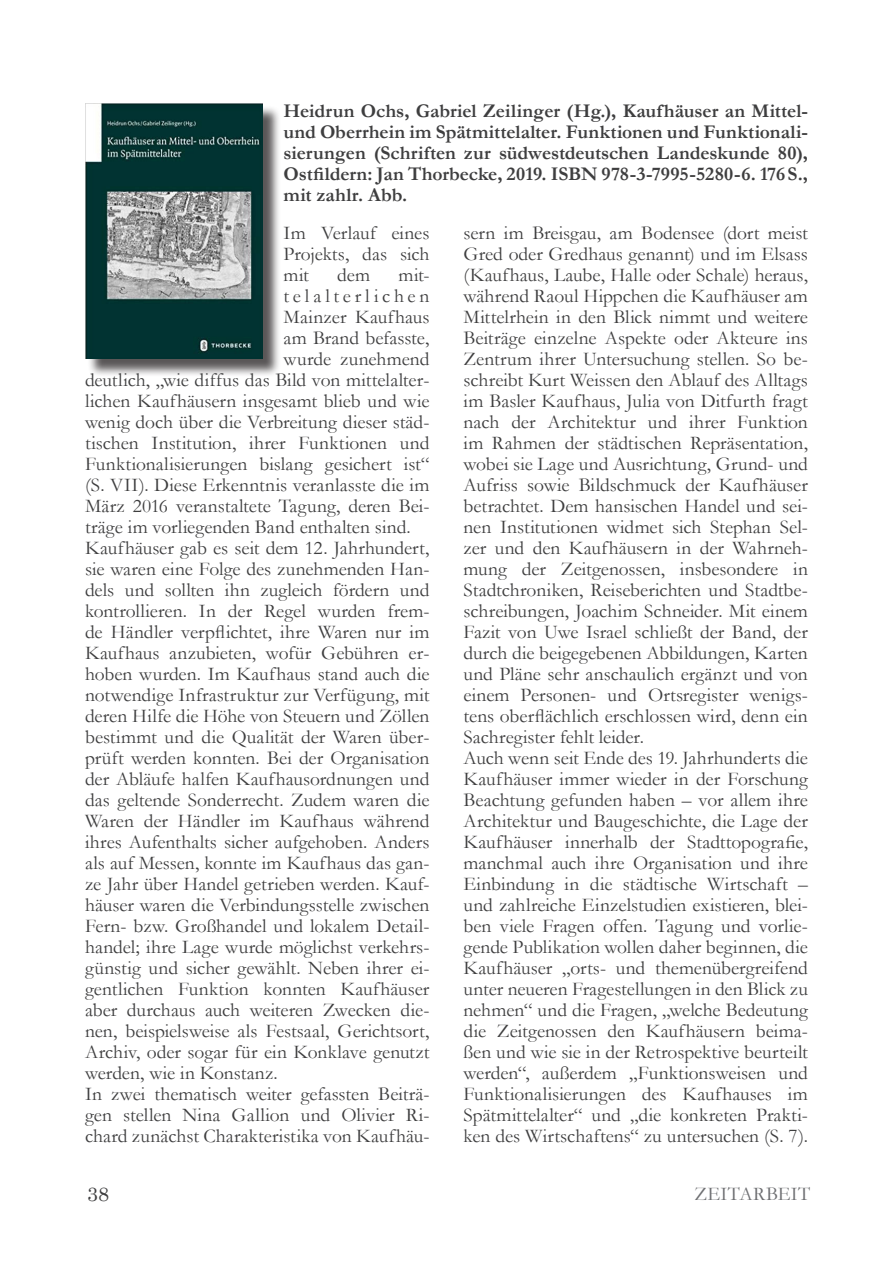
<style>
.page{position:relative;width:893px;height:1263px;background:#fff}
.page>*{position:absolute;margin:0;border:0;box-sizing:border-box;transform-origin:0 0}
.t1{font:19.5px/21px "Garamond";color:#3e3e3f;text-align:justify}
.Bildlegende{font:700 19.5px/21px "Garamond";letter-spacing:-.005em;color:#3e3e3f;text-align:justify}
.t2{font:19.5px "Garamond";letter-spacing:.195em;color:#3e3e3f}
.t3{font:19.5px "Garamond";letter-spacing:.015em;color:#6e6f72}
.t4{font:19.5px "Century Schoolbook";color:#3e3e3f}
</style>
<div class="page">
<div style="left:87px;top:105px;width:194px;height:272px;background:#231f20;opacity:.75"></div>
<img style="left:85px;top:103px;width:177px;height:255px">
<p class="Bildlegende" style="left:283px;top:100px;width:526px">Heidrun Ochs, Gabriel Zeilinger (Hg.), Kaufhäuser an Mittel&shy;und Oberrhein im Spätmittelalter. Funktionen und Funktionali&shy;sierungen (Schriften zur südwestdeutschen Landeskunde 80), Ostfildern: Jan Thorbecke, 2019. ISBN 978-3-7995-5280-6. 176S., mit zahlr. Abb.</p>
<p class="t1" style="left:283px;top:222px;width:147px">Im Verlauf eines Projekts, das sich mit</p>
<p class="t1" style="left:463px;top:222px;width:346px">sern im Breisgau, am Bodensee (dort meist Gred oder Gredhaus genannt) und im Elsass (Kaufhaus, Laube, Halle oder Schale) heraus, während Raoul Hippchen die Kaufhäuser am Mittelrhein in den Blick nimmt und weitere Beiträge einzelne Aspekte oder Akteure ins Zentrum ihrer Untersuchung stellen. So be&shy;schreibt Kurt Weissen den Ablauf des Alltags im Basler Kaufhaus, Julia von Ditfurth fragt nach der Architektur und ihrer Funktion im Rahmen der städtischen Repräsentation, wobei sie Lage und Ausrichtung, Grund- und Aufriss sowie Bildschmuck der Kaufhäuser betrachtet. Dem hansischen Handel und sei&shy;nen Institutionen widmet sich Stephan Sel&shy;zer und den Kaufhäusern in der Wahrneh&shy;mung der Zeitgenossen, insbesondere in Stadtchroniken, Reiseberichten und Stadtbe&shy;schreibungen, Joachim Schneider. Mit einem Fazit von Uwe Israel schließt der Band, der durch die beigegebenen Abbildungen, Karten und Pläne sehr anschaulich ergänzt und von einem Personen- und Ortsregister wenigs&shy;tens oberflächlich erschlossen wird, denn ein Sachregister fehlt leider.</p>
<p class="t1" style="left:463px;top:747px;width:346px">Auch wenn seit Ende des 19. Jahrhunderts die Kaufhäuser immer wieder in der Forschung Beachtung gefunden haben – vor allem ihre Architektur und Baugeschichte, die Lage der Kaufhäuser innerhalb der Stadttopografie, manchmal auch ihre Organisation und ihre Einbindung in die städtische Wirtschaft – und zahlreiche Einzelstudien existieren, blei&shy;ben viele Fragen offen. Tagung und vorlie&shy;gende Publikation wollen daher beginnen, die Kaufhäuser „orts- und themenübergreifend unter neueren Fragestellungen in den Blick zu nehmen“ und die Fragen, „welche Bedeutung die Zeitgenossen den Kaufhäusern beima&shy;ßen und wie sie in der Retrospektive beurteilt werden“, außerdem „Funktionsweisen und Funktionalisierungen des Kaufhauses im Spätmittelalter“ und „die konkreten Prakti&shy;ken des Wirtschaftens“ zu untersuchen (S. 7).</p>
<p class="t1" style="left:337px;top:264px;width:34px">dem</p>
<p class="t1" style="left:398px;top:264px;width:33px">mit-</p>
<p class="t2" style="left:283px;top:283px;width:147px">telalterlichen</p>
<p class="t1" style="left:283px;top:306px;width:147px">Mainzer Kaufhaus</p>
<p class="t1" style="left:283px;top:327px;width:147px">am Brand befasste,</p>
<p class="t1" style="left:283px;top:348px;width:147px">wurde zunehmend</p>
<p class="t1" style="left:85px;top:369px;width:346px">deutlich, „wie diffus das Bild von mittelalter-</p>
<p class="t1" style="left:85px;top:390px;width:346px">lichen Kaufhäusern insgesamt blieb und wie</p>
<p class="t1" style="left:85px;top:411px;width:346px">wenig doch über die Verbreitung dieser städ-</p>
<p class="t1" style="left:85px;top:432px;width:346px">tischen Institution, ihrer Funktionen und</p>
<p class="t1" style="left:85px;top:453px;width:346px">Funktionalisierungen bislang gesichert ist“</p>
<p class="t1" style="left:85px;top:474px;width:346px">(S. VII). Diese Erkenntnis veranlasste die im</p>
<p class="t1" style="left:85px;top:495px;width:346px">März 2016 veranstaltete Tagung, deren Bei-</p>
<p class="t1" style="left:85px;top:516px;width:327px">träge im vorliegenden Band enthalten sind.</p>
<p class="t1" style="left:85px;top:537px;width:346px">Kaufhäuser gab es seit dem 12. Jahrhundert, sie waren eine Folge des zunehmenden Han&shy;dels und sollten ihn zugleich fördern und kontrollieren. In der Regel wurden frem&shy;de Händler verpflichtet, ihre Waren nur im Kaufhaus anzubieten, wofür Gebühren er&shy;hoben wurden. Im Kaufhaus stand auch die notwendige Infrastruktur zur Verfügung, mit deren Hilfe die Höhe von Steuern und Zöllen bestimmt und die Qualität der Waren über&shy;prüft werden konnten. Bei der Organisation der Abläufe halfen Kaufhausordnungen und das geltende Sonderrecht. Zudem waren die Waren der Händler im Kaufhaus während ihres Aufenthalts sicher aufgehoben. Anders als auf Messen, konnte im Kaufhaus das gan&shy;ze Jahr über Handel getrieben werden. Kauf&shy;häuser waren die Verbindungsstelle zwischen Fern- bzw. Großhandel und lokalem Detail&shy;handel; ihre Lage wurde möglichst verkehrs&shy;günstig und sicher gewählt. Neben ihrer ei&shy;gentlichen Funktion konnten Kaufhäuser aber durchaus auch weiteren Zwecken die&shy;nen, beispielsweise als Festsaal, Gerichtsort, Archiv, oder sogar für ein Konklave genutzt werden, wie in Konstanz.</p>
<p class="t1" style="left:85px;top:1083px;width:346px">In zwei thematisch weiter gefassten Beiträ&shy;gen stellen Nina Gallion und Olivier Ri&shy;chard zunächst Charakteristika von Kaufhäu-</p>
<p class="t4" style="left:87px;top:1178px;width:23px">38</p>
<p class="t3" style="left:695px;top:1180px;width:117px">ZEITARBEIT</p>
</div>
